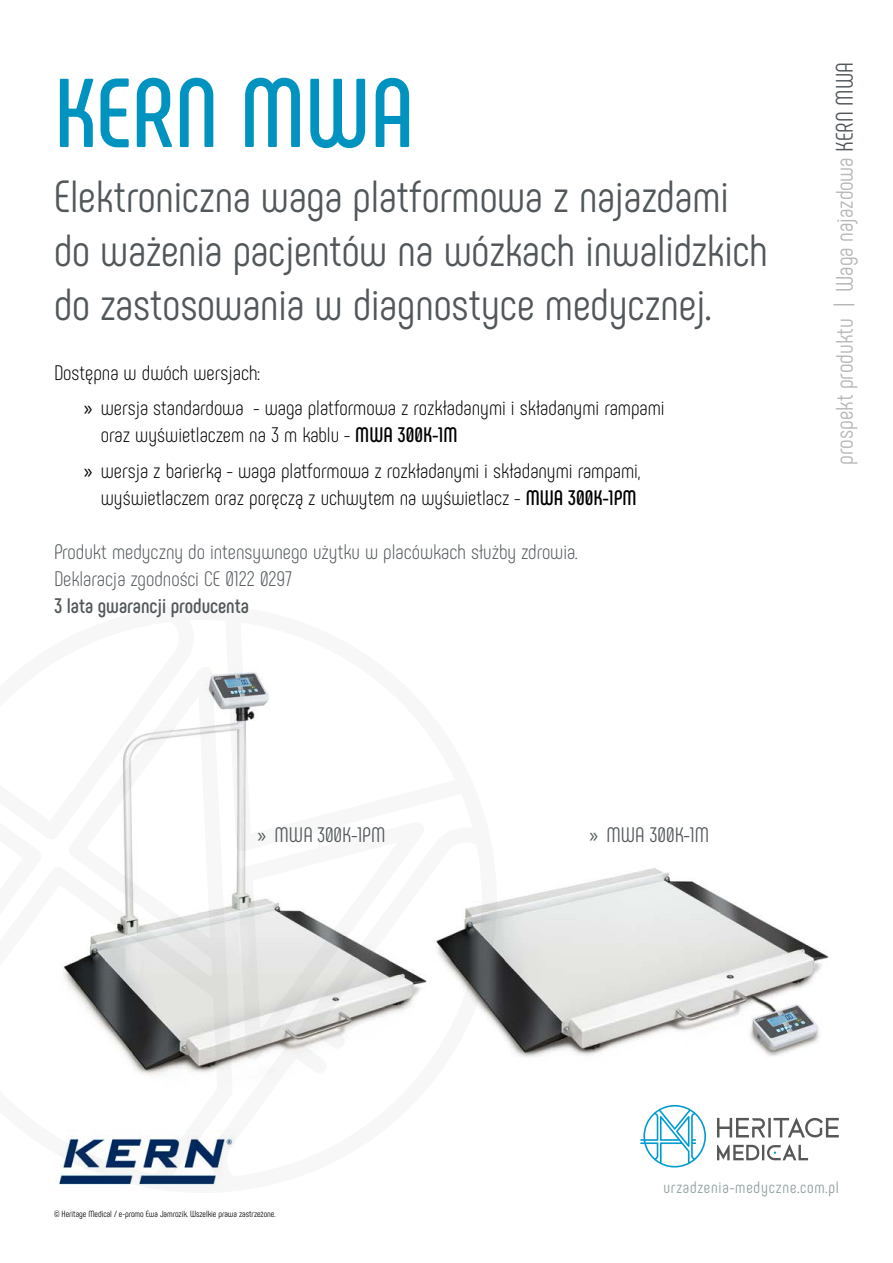
<style>
.page{position:relative;width:893px;height:1263px;background:#fff}
.page>*{position:absolute;margin:0;border:0;box-sizing:border-box;transform-origin:0 0}
.t1{font:700 97.5px "Phenomena";color:#0093bf}
.t2{font:45px/54px "Phenomena";color:#51575a}
.t3{font:24px "Phenomena";color:#b5b7b8}
.t4{font:300 21px/35.5px "Phenomena";color:#000}
.t5{font:300 21px/27px "Phenomena";color:#51575a}
.t6{font:700 21px "Phenomena";letter-spacing:-.005em;color:#51575a}
.t7{font:21px "Phenomena";color:#51575a}
.t8{font:16.5px "Phenomena";letter-spacing:.05em;color:#8d9e9e}
.t9{font:9px "Phenomena";color:#000}
.s1{font-family:"Myriad Pro";font-weight:400}
.s2{font-weight:700}
.s3{color:#51575a}
.s4{font-family:"Myriad Pro"}
</style>
<div class="page">
<img style="left:505px;top:868px;width:324px;height:237px">
<svg style="left:640px;top:1105px;width:66px;height:62px"></svg>
<svg style="left:717px;top:1117px;width:122px;height:20px"></svg>
<svg style="left:717px;top:1144px;width:91px;height:16px"></svg>
<svg style="left:59px;top:668px;width:446px;height:523px"></svg>
<h1 class="t1" style="left:54px;top:54px;width:362px">KERN MWA</h1>
<h2 class="t2" style="left:54px;top:169px;width:715px">Elektroniczna waga platformowa z najazdami do ważenia pacjentów na wózkach inwalidzkich do zastosowania w diagnostyce medycznej.</h2>
<p class="t4" style="left:84px;top:355px;width:582px;text-indent:-30px">Dostępna w dwóch wersjach:<br><span class="s1">»</span> wersja standardowa - waga platformowa z rozkładanymi i składanymi rampami</p>
<p class="t4" style="left:84px;top:417px;width:558px;text-indent:17px">oraz wyświetlaczem na 3 m kablu - <span class="s2">MWA 300K-1M<br></span><span class="s1">»</span> wersja z barierką - waga platformowa z rozkładanymi i składanymi rampami,</p>
<p class="t4" style="left:101px;top:480px;width:537px">wyświetlaczem oraz poręczą z uchwytem na wyświetlacz - <span class="s2">MWA 300K-1PM</span></p>
<p class="t5" style="left:54px;top:538px;width:525px">Produkt medyczny do intensywnego użytku w placówkach służby zdrowia.<br>Deklaracja zgodności CE 0122 0297</p>
<p class="t6" style="left:54px;top:593px;width:196px">3 lata gwarancji producenta</p>
<p class="t3" style="left:831px;top:465px;width:404px;rotate:-90deg">prospekt produktu | Waga najazdowa <span class="s3">KERN MWA</span></p>
<p class="t7" style="left:258px;top:822px;width:129px"><span class="s4">»</span> MWA 300K-1PM</p>
<p class="t7" style="left:589px;top:822px;width:121px"><span class="s4">»</span> MWA 300K-1M</p>
<p class="t9" style="left:54px;top:1209px;width:223px">© Heritage Medical / e-promo Ewa Jamrozik. Wszelkie prawa zastrzeżone.</p>
<p class="t8" style="left:664px;top:1178px;width:177px">urzadzenia-medyczne.com.pl</p>
</div>
